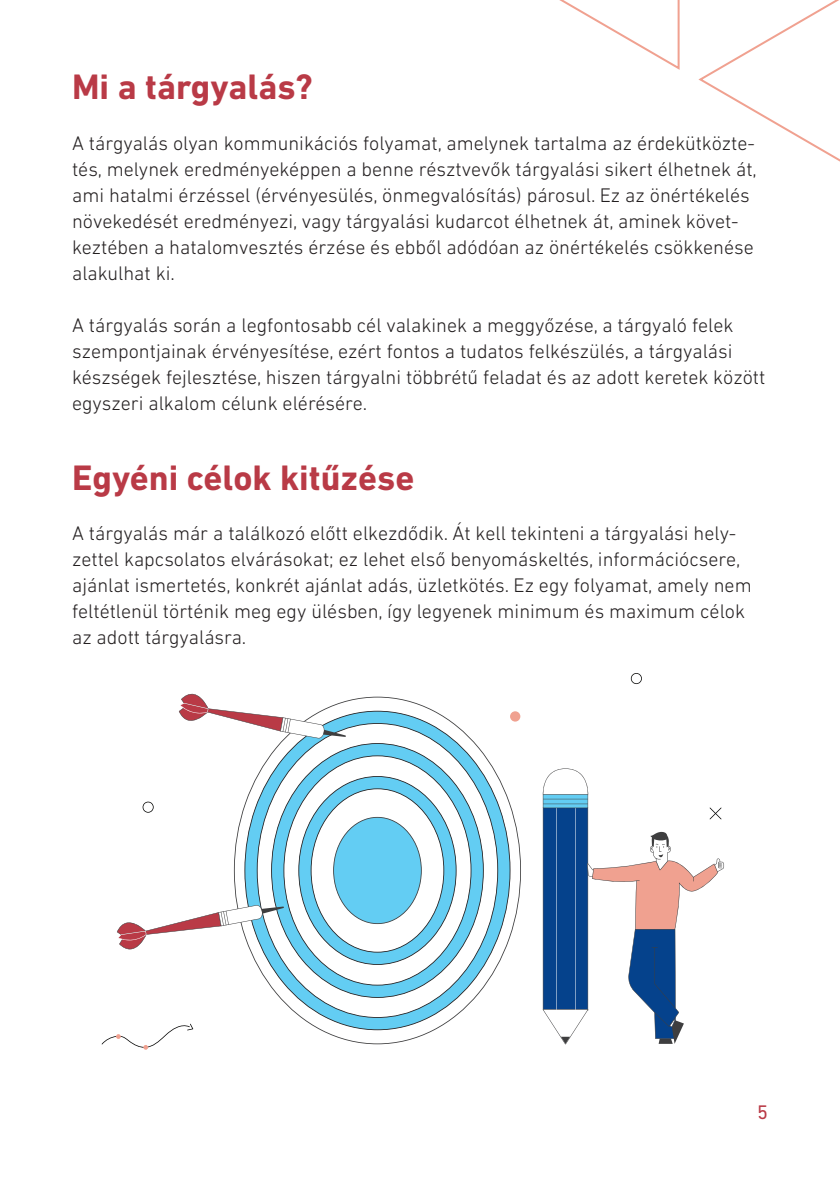
<style>
.page{position:relative;width:840px;height:1191px;background:#fff}
.page>*{position:absolute;margin:0;border:0;box-sizing:border-box;transform-origin:0 0}
.t1{font:700 36px "DIN Next LT Pro";color:#b93a46}
.t2{font:300 20px/26px "DIN Next LT Pro";color:#231f20}
.t3{font:20px "DIN Next LT Pro";color:#b93a46}
</style>
<div class="page">
<svg style="left:698px;top:0;width:141px;height:161px"></svg>
<svg style="left:559px;top:0;width:121px;height:70px"></svg>
<svg style="left:234px;top:696px;width:286px;height:348px"></svg>
<svg style="left:244px;top:711px;width:266px;height:319px"></svg>
<svg style="left:271px;top:743px;width:212px;height:254px"></svg>
<svg style="left:298px;top:776px;width:158px;height:189px"></svg>
<svg style="left:179px;top:693px;width:167px;height:45px"></svg>
<svg style="left:117px;top:904px;width:167px;height:55px"></svg>
<svg style="left:142px;top:801px;width:11px;height:11px"></svg>
<svg style="left:630px;top:673px;width:11px;height:11px"></svg>
<div style="left:509px;top:711px;width:11px;height:10px;background:#f0a190;border-radius:50%"></div>
<svg style="left:542px;top:768px;width:181px;height:276px"></svg>
<svg style="left:102px;top:1023px;width:91px;height:26px"></svg>
<p class="t1" style="left:72px;top:66px;width:242px">Mi a tárgyalás?</p>
<p class="t2" style="left:72px;top:130px;width:686px">A tárgyalás olyan kommunikációs folyamat, amelynek tartalma az érdekütközte&shy;tés, melynek eredményeképpen a benne résztvevők tárgyalási sikert élhetnek át, ami hatalmi érzéssel (érvényesülés, önmegvalósítás) párosul. Ez az önértékelés növekedését eredményezi, vagy tárgyalási kudarcot élhetnek át, aminek követ&shy;keztében a hatalomvesztés érzése és ebből adódóan az önértékelés csökkenése alakulhat ki.</p>
<p class="t2" style="left:72px;top:312px;width:694px">A tárgyalás során a legfontosabb cél valakinek a meggyőzése, a tárgyaló felek szempontjainak érvényesítése, ezért fontos a tudatos felkészülés, a tárgyalási készségek fejlesztése, hiszen tárgyalni többrétű feladat és az adott keretek között egyszeri alkalom célunk elérésére.</p>
<p class="t1" style="left:72px;top:456px;width:343px">Egyéni célok kitűzése</p>
<p class="t2" style="left:72px;top:520px;width:680px">A tárgyalás már a találkozó előtt elkezdődik. Át kell tekinteni a tárgyalási hely&shy;zettel kapcsolatos elvárásokat; ez lehet első benyomáskeltés, információcsere, ajánlat ismertetés, konkrét ajánlat adás, üzletkötés. Ez egy folyamat, amely nem feltétlenül történik meg egy ülésben, így legyenek minimum és maximum célok az adott tárgyalásra.</p>
<p class="t3" style="left:756px;top:1100px;width:12px">5</p>
</div>
